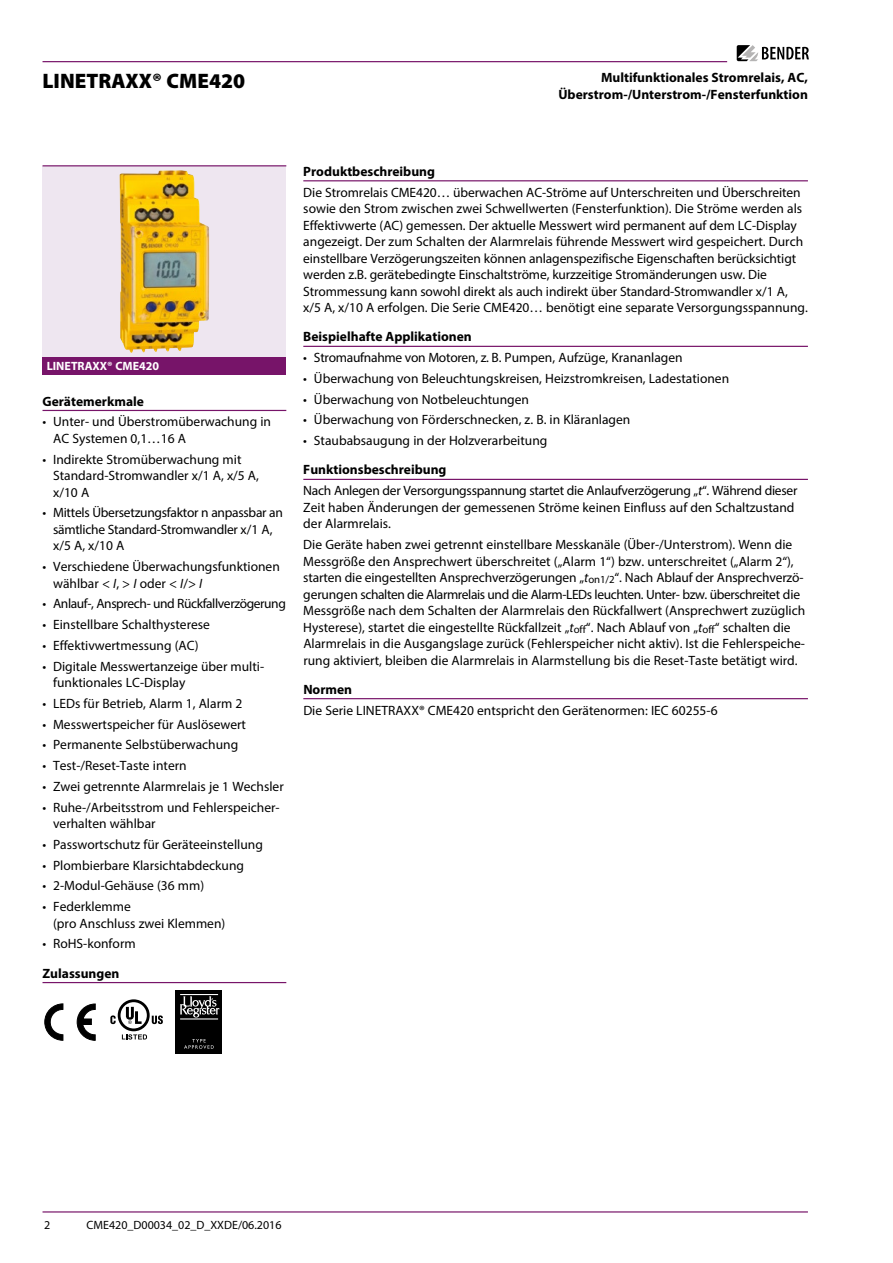
<style>
.page{position:relative;width:893px;height:1263px;background:#fff}
.page>*{position:absolute;margin:0;border:0;box-sizing:border-box;transform-origin:0 0}
.t1{font:900 21px "Myriad Pro";color:#000}
.t2{font:13.5px/16.5px "Myriad Pro";color:#000}
.t3{font:13.5px/16.5px "Myriad Pro";letter-spacing:-.02em;color:#000}
.t4{font:700 13.5px/16.5px "Myriad Pro";color:#000;text-align:right}
.t5{font:13.5px "Myriad Pro";letter-spacing:-.03em;color:#000}
.t6{font:12px "Myriad Pro";color:#000}
.t7{font:700 12px "Myriad Pro";color:#fff}
.s1{font-style:italic}
.s2{font-weight:700}
</style>
<div class="page">
<hr style="left:43px;top:61px;width:684px;height:1px;background:#771469">
<hr style="left:43px;top:1211px;width:765px;height:1px;background:#771469">
<svg style="left:737px;top:45px;width:72px;height:16px"></svg>
<div style="left:43px;top:166px;width:243px;height:191px;background:#eee6f0"></div>
<img style="left:119px;top:170px;width:90px;height:183px">
<div style="left:43px;top:357px;width:243px;height:17px;background:#771469"></div>
<hr style="left:43px;top:410px;width:243px;height:1px;background:#771469">
<hr style="left:43px;top:982px;width:243px;height:1px;background:#771469">
<svg style="left:45px;top:1003px;width:18px;height:38px"></svg>
<svg style="left:77px;top:1003px;width:19px;height:38px"></svg>
<div style="left:118px;top:999px;width:32px;height:32px;border:3px solid #000;border-radius:50%"></div>
<svg style="left:152px;top:1015px;width:11px;height:10px"></svg>
<svg style="left:110px;top:1015px;width:6px;height:9px"></svg>
<svg style="left:126px;top:1007px;width:16px;height:17px"></svg>
<svg style="left:122px;top:1034px;width:25px;height:5px"></svg>
<div style="left:175px;top:990px;width:47px;height:63px;background:#000"></div>
<hr style="left:180px;top:1018px;width:38px;height:1px;background:#fff">
<hr style="left:180px;top:994px;width:38px;height:1px;background:#fff">
<svg style="left:180px;top:996px;width:39px;height:21px"></svg>
<svg style="left:184px;top:1039px;width:30px;height:10px"></svg>
<hr style="left:303px;top:180px;width:505px;height:1px;background:#771469">
<hr style="left:303px;top:346px;width:505px;height:1px;background:#771469">
<hr style="left:303px;top:479px;width:505px;height:1px;background:#771469">
<hr style="left:303px;top:698px;width:505px;height:1px;background:#771469">
<hr style="left:43px;top:165px;width:243px;height:1px;background:#771469">
<h1 class="t1" style="left:43px;top:69px;width:204px">LINETRAXX® CME420</h1>
<p class="t4" style="left:558px;top:69px;width:251px">Multifunktionales Stromrelais, AC,<br>Überstrom-/Unterstrom-/Fensterfunktion</p>
<p class="t7" style="left:47px;top:358px;width:114px">LINETRAXX® CME420</p>
<p class="t4" style="left:43px;top:392px;width:103px">Gerätemerkmale</p>
<p class="t2" style="left:53px;top:413px;width:219px;text-indent:-11px">• Unter- und Überstromüberwachung in<br>AC Systemen 0,1…16 A</p>
<p class="t2" style="left:53px;top:451px;width:207px;text-indent:-11px">• Indirekte Stromüberwachung mit<br>Standard-Stromwandler x/1 A, x/5 A, x/10 A</p>
<p class="t3" style="left:53px;top:504px;width:231px;text-indent:-11px">• Mittels Übersetzungsfaktor n anpassbar an sämtliche Standard-Stromwandler x/1 A, x/5 A, x/10 A</p>
<p class="t2" style="left:53px;top:558px;width:228px;text-indent:-11px">• Verschiedene Überwachungsfunktionen wählbar &lt; <span class="s1">I</span>, &gt; <span class="s1">I</span> oder &lt; <span class="s1">I</span>/&gt; <span class="s1">I</span></p>
<p class="t5" style="left:43px;top:595px;width:245px">• Anlauf-, Ansprech- und Rückfallverzögerung</p>
<p class="t2" style="left:43px;top:616px;width:169px">• Einstellbare Schalthysterese</p>
<p class="t2" style="left:43px;top:637px;width:158px">• Effektivwertmessung (AC)</p>
<p class="t2" style="left:53px;top:658px;width:213px;text-indent:-11px">• Digitale Messwertanzeige über multi&shy;funktionales LC-Display</p>
<p class="t2" style="left:43px;top:695px;width:201px">• LEDs für Betrieb, Alarm 1, Alarm 2</p>
<p class="t2" style="left:43px;top:716px;width:205px">• Messwertspeicher für Auslösewert</p>
<p class="t2" style="left:43px;top:736px;width:197px">• Permanente Selbstüberwachung</p>
<p class="t2" style="left:43px;top:757px;width:146px">• Test-/Reset-Taste intern</p>
<p class="t2" style="left:43px;top:778px;width:243px">• Zwei getrennte Alarmrelais je 1 Wechsler</p>
<p class="t2" style="left:53px;top:799px;width:227px;text-indent:-11px">• Ruhe-/Arbeitsstrom und Fehlerspeicher&shy;verhalten wählbar</p>
<p class="t2" style="left:43px;top:836px;width:222px">• Passwortschutz für Geräteeinstellung</p>
<p class="t2" style="left:43px;top:857px;width:203px">• Plombierbare Klarsichtabdeckung</p>
<p class="t2" style="left:43px;top:877px;width:163px">• 2-Modul-Gehäuse (36 mm)</p>
<p class="t2" style="left:53px;top:898px;width:174px;text-indent:-11px">• Federklemme<br>(pro Anschluss zwei Klemmen)</p>
<p class="t2" style="left:43px;top:935px;width:95px">• RoHS-konform</p>
<p class="t4" style="left:43px;top:964px;width:78px">Zulassungen</p>
<p class="t4" style="left:303px;top:163px;width:133px">Produktbeschreibung</p>
<p class="t2" style="left:303px;top:184px;width:506px">Die Stromrelais CME420… überwachen AC-Ströme auf Unterschreiten und Überschreiten sowie den Strom zwischen zwei Schwellwerten (Fensterfunktion). Die Ströme werden als Effektivwerte (AC) gemessen. Der aktuelle Messwert wird permanent auf dem LC-Display angezeigt. Der zum Schalten der Alarmrelais führende Messwert wird gespeichert. Durch einstellbare Verzögerungszeiten können anlagenspezifische Eigenschaften berücksichtigt werden z.B. gerätebedingte Einschaltströme, kurzzeitige Stromänderungen usw. Die Strommessung kann sowohl direkt als auch indirekt über Standard-Stromwandler x/1 A, x/5 A, x/10 A erfolgen. Die Serie CME420… benötigt eine separate Versorgungsspannung.</p>
<p class="t4" style="left:303px;top:328px;width:170px">Beispielhafte Applikationen</p>
<p class="t2" style="left:303px;top:349px;width:381px">• Stromaufnahme von Motoren, z. B. Pumpen, Aufzüge, Krananlagen</p>
<p class="t2" style="left:303px;top:370px;width:427px">• Überwachung von Beleuchtungskreisen, Heizstromkreisen, Ladestationen</p>
<p class="t2" style="left:303px;top:391px;width:227px">• Überwachung von Notbeleuchtungen</p>
<p class="t2" style="left:303px;top:411px;width:328px">• Überwachung von Förderschnecken, z. B. in Kläranlagen</p>
<p class="t2" style="left:303px;top:432px;width:246px">• Staubabsaugung in der Holzverarbeitung</p>
<p class="t3" style="left:303px;top:459px;width:496px;line-height:20.7px"><span class="s2">Funktionsbeschreibung<br></span>Nach Anlegen der Versorgungsspannung startet die Anlaufverzögerung „<span class="s1">t</span>“. Während dieser</p>
<p class="t2" style="left:303px;top:499px;width:493px">Zeit haben Änderungen der gemessenen Ströme keinen Einfluss auf den Schaltzustand der Alarmrelais.</p>
<p class="t2" style="left:303px;top:536px;width:503px">Die Geräte haben zwei getrennt einstellbare Messkanäle (Über-/Unterstrom). Wenn die Messgröße den Ansprechwert überschreitet („Alarm 1“) bzw. unterschreitet („Alarm 2“), starten die eingestellten Ansprechverzögerungen „<span class="s1">t</span><sub>on1/2</sub>“. Nach Ablauf der Ansprechverzö&shy;gerungen schalten die Alarmrelais und die Alarm-LEDs leuchten. Unter- bzw. überschreitet die Messgröße nach dem Schalten der Alarmrelais den Rückfallwert (Ansprechwert zuzüglich Hysterese), startet die eingestellte Rückfallzeit „<span class="s1">t</span><sub>off</sub>“. Nach Ablauf von „<span class="s1">t</span><sub>off</sub>“ schalten die Alarmrelais in die Ausgangslage zurück (Fehlerspeicher nicht aktiv). Ist die Fehlerspeiche&shy;rung aktiviert, bleiben die Alarmrelais in Alarmstellung bis die Reset-Taste betätigt wird.</p>
<p class="t4" style="left:303px;top:680px;width:50px">Normen</p>
<p class="t2" style="left:303px;top:701px;width:416px">Die Serie LINETRAXX® CME420 entspricht den Gerätenormen: IEC 60255-6</p>
<p class="t6" style="left:44px;top:1217px;width:8px">2</p>
<p class="t6" style="left:87px;top:1217px;width:197px">CME420_D00034_02_D_XXDE/06.2016</p>
</div>
